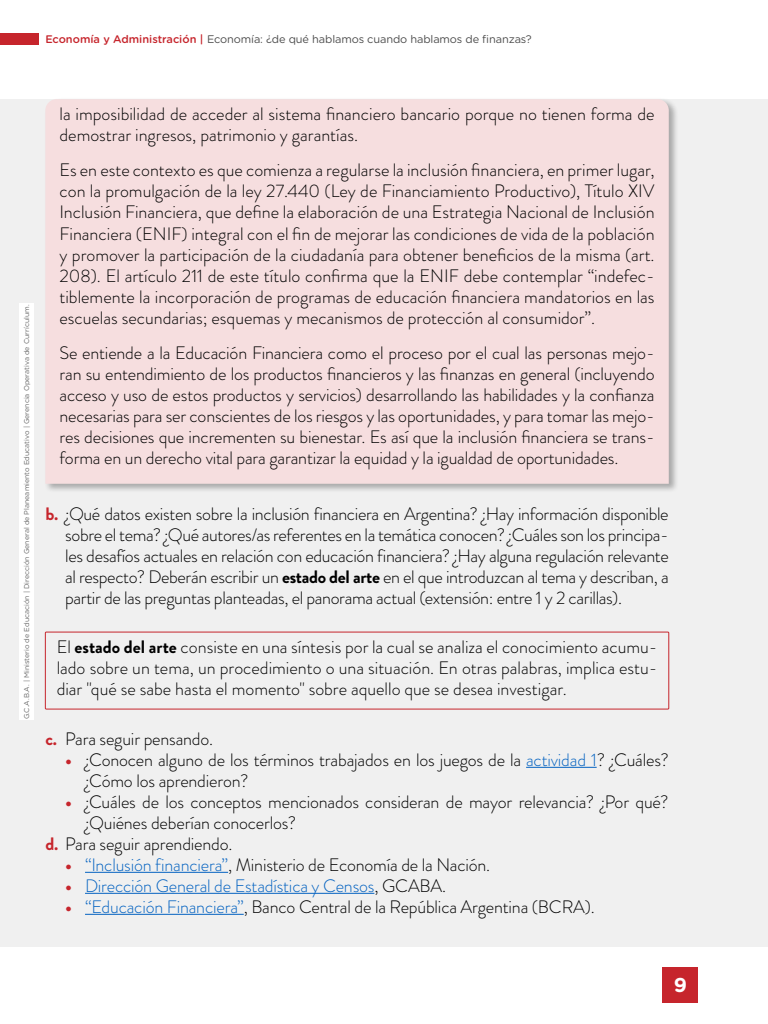
<style>
.page{position:relative;width:768px;height:1024px;background:#fff}
.page>*{position:absolute;margin:0;border:0;box-sizing:border-box;transform-origin:0 0}
.t1{font:700 20px "Gotham Rounded";color:#fff}
.t2{font:300 18px/21px "Brandon Grotesque";letter-spacing:-.01em;color:#000;text-align:justify}
.t3{font:300 18px "Brandon Grotesque";letter-spacing:-.01em;color:#0563c1}
.t4{font:11px "Gotham Rounded";letter-spacing:-.01em;color:#4d4d4d}
.t5{font:7px "Gotham Rounded";color:#666}
.s1{font-weight:500;color:#c6252c}
.s2{font-weight:700;color:#c6252c}
.s3{font-weight:700}
.s4{color:#0563c1}
.s5{color:#000}
</style>
<div class="page">
<div style="left:662px;top:967px;width:36px;height:36px;background:#c6252c"></div>
<div style="left:0;top:33px;width:39px;height:11px;background:#c6252c"></div>
<div style="left:0;top:100px;width:768px;height:847px;background:#f0f0f0"></div>
<div style="left:44px;top:97px;width:635px;height:396px;background:#000;opacity:.3"></div>
<div style="left:45px;top:99px;width:624px;height:385px;background:#f6dedf"></div>
<div style="left:45px;top:632px;width:624px;height:78px;border:1px solid #c6252c"></div>
<hr style="left:526px;top:767px;width:71px;height:1px;background:#0563c1">
<hr style="left:85px;top:872px;width:143px;height:1px;background:#0563c1">
<hr style="left:85px;top:893px;width:289px;height:1px;background:#0563c1">
<hr style="left:85px;top:914px;width:159px;height:1px;background:#0563c1">
<div style="left:19px;top:304px;width:15px;height:416px;background:#fff"></div>
<p class="t4" style="left:45px;top:32px;width:488px"><span class="s1">Economía y Administración |</span> Economía: ¿de qué hablamos cuando hablamos de finanzas?</p>
<p class="t5" style="left:22px;top:719px;width:416px;rotate:-90deg">G.C.A.B.A. | Ministerio de Educación | Dirección General de Planeamiento Educativo | Gerencia Operativa de Currículum.</p>
<p class="t2" style="left:60px;top:104px;width:597px">la imposibilidad de acceder al sistema financiero bancario porque no tienen forma de demostrar ingresos, patrimonio y garantías.</p>
<p class="t2" style="left:60px;top:160px;width:597px">Es en este contexto es que comienza a regularse la inclusión financiera, en primer lugar, con la promulgación de la ley 27.440 (Ley de Financiamiento Productivo), Título XIV Inclusión Financiera, que define la elaboración de una Estrategia Nacional de Inclusión Financiera (ENIF) integral con el fin de mejorar las condiciones de vida de la población y promover la participación de la ciudadanía para obtener beneficios de la misma (art.<br>208). El artículo 211 de este título confirma que la ENIF debe contemplar “indefec&shy;tiblemente la incorporación de programas de educación financiera mandatorios en las escuelas secundarias; esquemas y mecanismos de protección al consumidor”.</p>
<p class="t2" style="left:60px;top:342px;width:597px">Se entiende a la Educación Financiera como el proceso por el cual las personas mejo&shy;ran su entendimiento de los productos financieros y las finanzas en general (incluyendo acceso y uso de estos productos y servicios) desarrollando las habilidades y la confianza necesarias para ser conscientes de los riesgos y las oportunidades, y para tomar las mejo&shy;res decisiones que incrementen su bienestar. Es así que la inclusión financiera se trans&shy;forma en un derecho vital para garantizar la equidad y la igualdad de oportunidades.</p>
<p class="t2" style="left:65px;top:503px;width:605px;text-indent:-20px"><span class="s2">b.</span> ¿Qué datos existen sobre la inclusión financiera en Argentina? ¿Hay información disponible sobre el tema? ¿Qué autores/as referentes en la temática conocen? ¿Cuáles son los principa&shy;les desafíos actuales en relación con educación financiera? ¿Hay alguna regulación relevante al respecto? Deberán escribir un <span class="s3">estado del arte</span> en el que introduzcan al tema y describan, a partir de las preguntas planteadas, el panorama actual (extensión: entre 1 y 2 carillas).</p>
<p class="t2" style="left:57px;top:637px;width:602px">El <span class="s3">estado del arte</span> consiste en una síntesis por la cual se analiza el conocimiento acumu&shy;lado sobre un tema, un procedimiento o una situación. En otras palabras, implica estu&shy;diar "qué se sabe hasta el momento" sobre aquello que se desea investigar.</p>
<p class="t2" style="left:45px;top:728px;width:169px"><span class="s2">c.</span> Para seguir pensando.</p>
<p class="t2" style="left:85px;top:749px;width:585px;text-indent:-20px"><span class="s2">•</span> ¿Conocen alguno de los términos trabajados en los juegos de la <span class="s4">actividad 1</span>? ¿Cuáles? ¿Cómo los aprendieron?</p>
<p class="t2" style="left:65px;top:791px;width:605px"><span class="s2">•</span> ¿Cuáles de los conceptos mencionados consideran de mayor relevancia? ¿Por qué?</p>
<p class="t2" style="left:85px;top:812px;width:213px">¿Quiénes deberían conocerlos?</p>
<p class="t2" style="left:45px;top:833px;width:189px"><span class="s2">d.</span> Para seguir aprendiendo.</p>
<p class="t2" style="left:65px;top:854px;width:427px"><span class="s2">•</span> <span class="s4">“Inclusión financiera”</span>, Ministerio de Economía de la Nación.</p>
<p class="t3" style="left:65px;top:873px;width:383px"><span class="s2">•</span> Dirección General de Estadística y Censos<span class="s5">, GCABA.</span></p>
<p class="t2" style="left:65px;top:896px;width:531px"><span class="s2">•</span> <span class="s4">“Educación Financiera”</span>, Banco Central de la República Argentina (BCRA).</p>
<p class="t1" style="left:674px;top:971px;width:15px">9</p>
</div>
